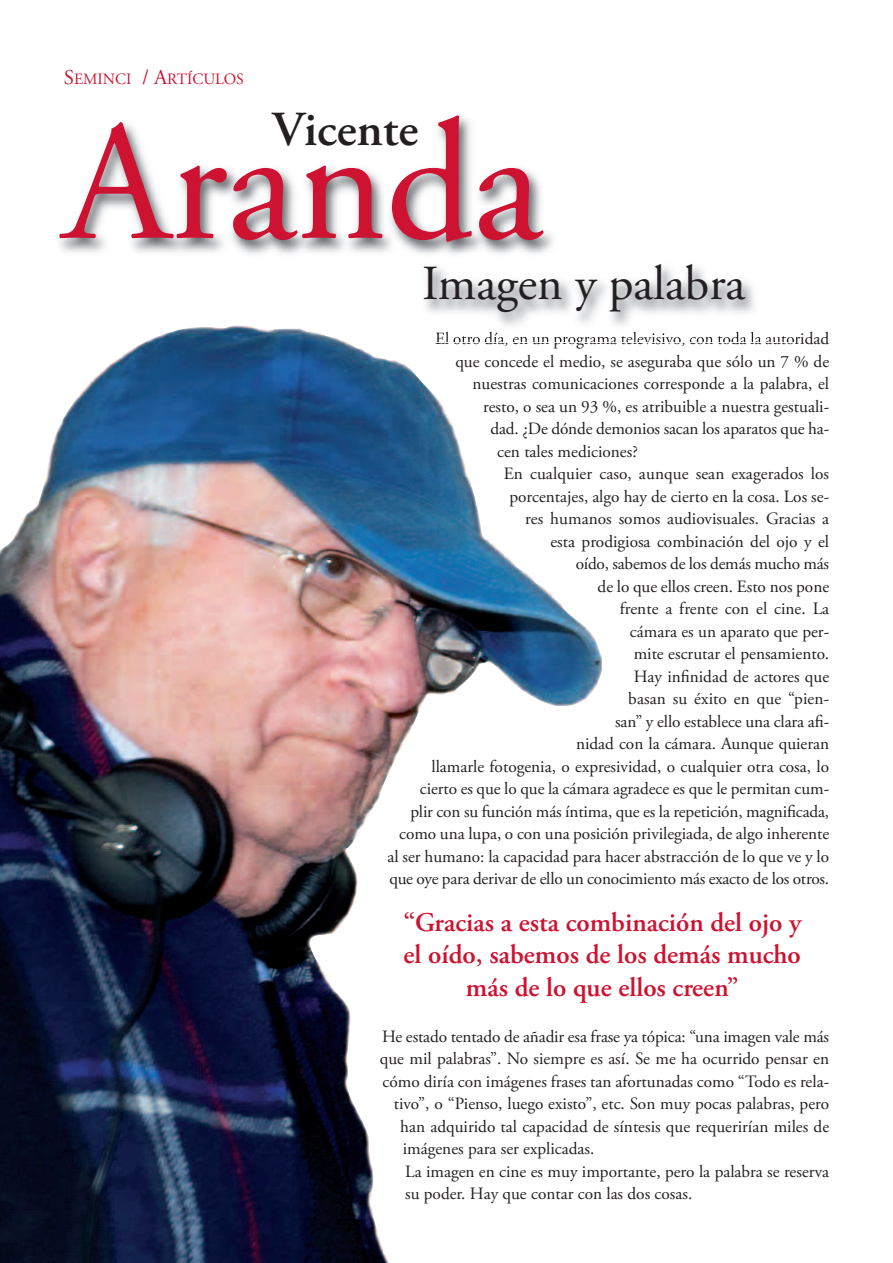
<style>
.page{position:relative;width:893px;height:1263px;background:#fff}
.page>*{position:absolute;margin:0;border:0;box-sizing:border-box;transform-origin:0 0}
.t1{font:171px "Adobe Garamond Pro";color:#cd1331}
.t2{font:48.9px "Adobe Garamond Pro";color:#231f20}
.t3{font:600 48.75px "Adobe Garamond Pro";color:#231f20}
.t4{font:600 27px/32.4px "Adobe Garamond Pro";color:#cd1331;text-align:center}
.t5{font:17.25px "Adobe Garamond Pro";color:#231f20}
.t6{font:15.75px "Adobe Garamond Pro";color:#cd1331}
.s1{font-size:21px}
</style>
<div class="page">
<img style="left:60px;top:117px;width:493px;height:137px">
<img style="left:390px;top:252px;width:404px;height:90px">
<img style="left:0;top:324px;width:602px;height:939px">
<p class="t6" style="left:64px;top:70px;width:182px"><span class="s1">S</span>EMINCI <span class="s1">/ A</span>RTÍCULOS</p>
<h3 class="t3" style="left:272px;top:110px;width:147px">Vicente</h3>
<h1 class="t1" style="left:64px;top:91px;width:480px">Aranda</h1>
<h2 class="t2" style="left:422px;top:257px;width:325px">Imagen y palabra</h2>
<p class="t5" style="left:435px;top:329px;width:396px">El otro día, en un programa televisivo, con toda la autoridad</p>
<p class="t5" style="left:455px;top:352px;width:375px">que concede el medio, se aseguraba que sólo un 7 % de</p>
<p class="t5" style="left:473px;top:374px;width:358px">nuestras comunicaciones corresponde a la palabra, el</p>
<p class="t5" style="left:483px;top:397px;width:348px">resto, o sea un 93 %, es atribuible a nuestra gestuali-</p>
<p class="t5" style="left:490px;top:419px;width:340px">dad. ¿De dónde demonios sacan los aparatos que ha-</p>
<p class="t5" style="left:497px;top:442px;width:142px">cen tales mediciones?</p>
<p class="t5" style="left:504px;top:464px;width:327px">En cualquier caso, aunque sean exagerados los</p>
<p class="t5" style="left:509px;top:487px;width:321px">porcentajes, algo hay de cierto en la cosa. Los se-</p>
<p class="t5" style="left:525px;top:509px;width:305px">res humanos somos audiovisuales. Gracias a</p>
<p class="t5" style="left:550px;top:532px;width:280px">esta prodigiosa combinación del ojo y el</p>
<p class="t5" style="left:576px;top:554px;width:255px">oído, sabemos de los demás mucho más</p>
<p class="t5" style="left:598px;top:577px;width:233px">de lo que ellos creen. Esto nos pone</p>
<p class="t5" style="left:620px;top:599px;width:211px">frente a frente con el cine. La</p>
<p class="t5" style="left:630px;top:622px;width:201px">cámara es un aparato que per-</p>
<p class="t5" style="left:634px;top:644px;width:197px">mite escrutar el pensamiento.</p>
<p class="t5" style="left:634px;top:667px;width:197px">Hay infinidad de actores que</p>
<p class="t5" style="left:628px;top:689px;width:202px">basan su éxito en que “pien-</p>
<p class="t5" style="left:615px;top:712px;width:216px">san” y ello establece una clara afi-</p>
<p class="t5" style="left:576px;top:734px;width:255px">nidad con la cámara. Aunque quieran</p>
<p class="t5" style="left:431px;top:757px;width:399px">llamarle fotogenia, o expresividad, o cualquier otra cosa, lo</p>
<p class="t5" style="left:420px;top:779px;width:411px">cierto es que lo que la cámara agradece es que le permitan cum-</p>
<p class="t5" style="left:410px;top:802px;width:420px">plir con su función más íntima, que es la repetición, magnificada,</p>
<p class="t5" style="left:399px;top:824px;width:431px">como una lupa, o con una posición privilegiada, de algo inherente</p>
<p class="t5" style="left:387px;top:847px;width:443px">al ser humano: la capacidad para hacer abstracción de lo que ve y lo</p>
<p class="t5" style="left:389px;top:869px;width:441px">que oye para derivar de ello un conocimiento más exacto de los otros.</p>
<h3 class="t4" style="left:403px;top:908px;width:399px">“Gracias a esta combinación del ojo y el oído, sabemos de los demás mucho más de lo que ellos creen”</h3>
<p class="t5" style="left:382px;top:1027px;width:449px">He estado tentado de añadir esa frase ya tópica: “una imagen vale más</p>
<p class="t5" style="left:380px;top:1049px;width:451px">que mil palabras”. No siempre es así. Se me ha ocurrido pensar en</p>
<p class="t5" style="left:383px;top:1072px;width:448px">cómo diría con imágenes frases tan afortunadas como “Todo es rela-</p>
<p class="t5" style="left:394px;top:1094px;width:437px">tivo”, o “Pienso, luego existo”, etc. Son muy pocas palabras, pero</p>
<p class="t5" style="left:400px;top:1117px;width:430px">han adquirido tal capacidad de síntesis que requerirían miles de</p>
<p class="t5" style="left:403px;top:1139px;width:193px">imágenes para ser explicadas.</p>
<p class="t5" style="left:405px;top:1162px;width:426px">La imagen en cine es muy importante, pero la palabra se reserva</p>
<p class="t5" style="left:405px;top:1184px;width:289px">su poder. Hay que contar con las dos cosas.</p>
</div>
